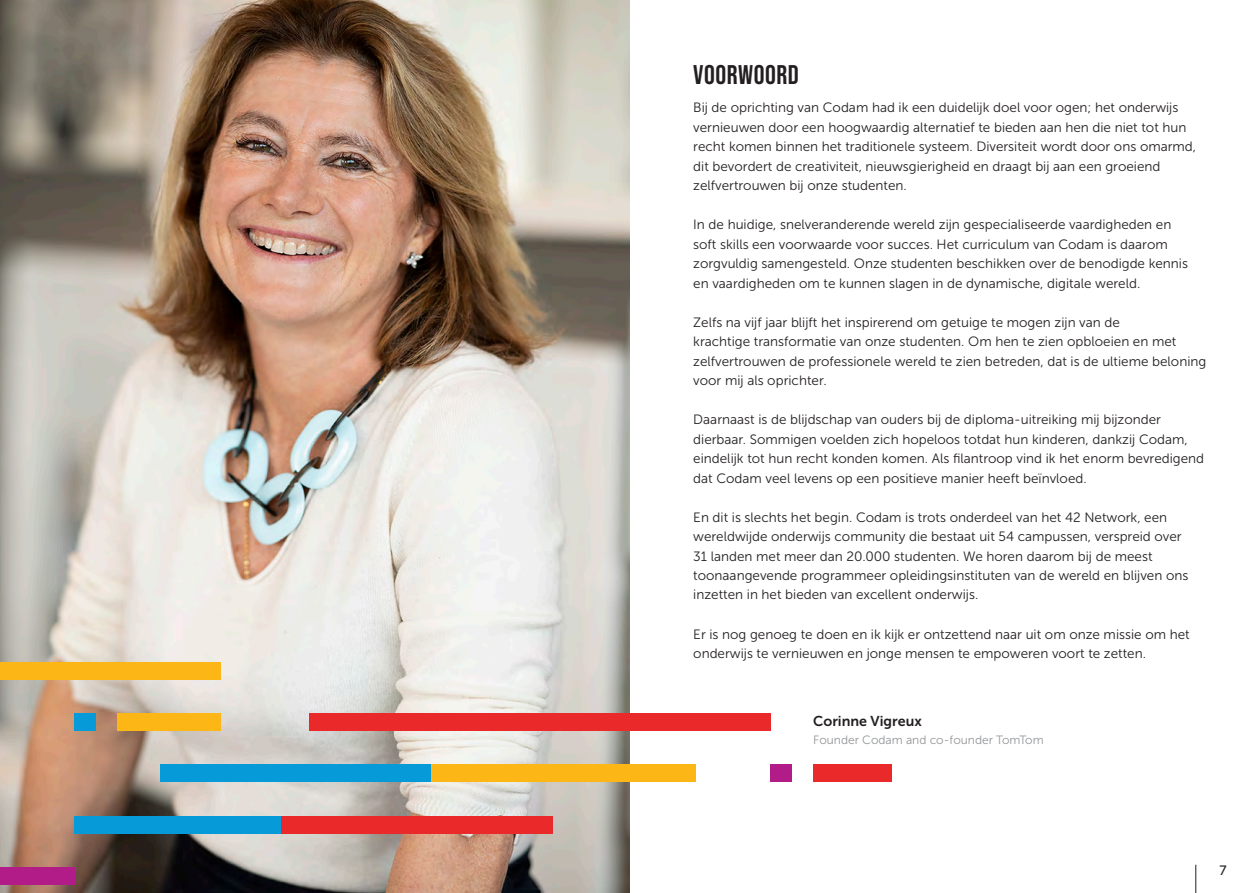
<style>
.page{position:relative;width:1259px;height:893px;background:#fff}
.page>*{position:absolute;margin:0;border:0;box-sizing:border-box;transform-origin:0 0}
.Chapter_title{font:27px "Bebas Neue";letter-spacing:.02em;color:#231f20}
.Body_text{font:14.25px "Museo Sans 700";color:#231f20}
.Body_text-2{font:13.5px/19.5px "Museo Sans 300";color:#231f20}
.t1{font:13.5px "Museo Sans 500";color:#231f20}
.Body_text-3{font:12px "Museo Sans 300";color:#939598}
</style>
<div class="page">
<svg style="left:1195px;top:865px;width:1px;height:28px"></svg>
<img style="left:0;top:0;width:629px;height:893px">
<div style="left:0;top:867px;width:74px;height:17px;background:#b11c89"></div>
<div style="left:74px;top:816px;width:207px;height:17px;background:#069ad9"></div>
<div style="left:281px;top:816px;width:272px;height:17px;background:#e9292a"></div>
<div style="left:160px;top:765px;width:271px;height:17px;background:#069ad9"></div>
<div style="left:770px;top:765px;width:22px;height:17px;background:#b11c89"></div>
<div style="left:813px;top:765px;width:78px;height:17px;background:#e9292a"></div>
<div style="left:431px;top:765px;width:264px;height:17px;background:#fcb615"></div>
<div style="left:74px;top:713px;width:21px;height:17px;background:#069ad9"></div>
<div style="left:117px;top:713px;width:103px;height:17px;background:#fcb615"></div>
<div style="left:309px;top:713px;width:461px;height:17px;background:#e9292a"></div>
<div style="left:0;top:662px;width:220px;height:17px;background:#fcb615"></div>
<p class="Chapter_title" style="left:693px;top:59px;width:107px">VOORWOORD</p>
<p class="Body_text-2" style="left:693px;top:98px;width:504px">Bij de oprichting van Codam had ik een duidelijk doel voor ogen; het onderwijs vernieuwen door een hoogwaardig alternatief te bieden aan hen die niet tot hun recht komen binnen het traditionele systeem. Diversiteit wordt door ons omarmd, dit bevordert de creativiteit, nieuwsgierigheid en draagt bij aan een groeiend zelfvertrouwen bij onze studenten.</p>
<p class="Body_text-2" style="left:693px;top:215px;width:496px">In de huidige, snelveranderende wereld zijn gespecialiseerde vaardigheden en soft skills een voorwaarde voor succes. Het curriculum van Codam is daarom zorgvuldig samengesteld. Onze studenten beschikken over de benodigde kennis en vaardigheden om te kunnen slagen in de dynamische, digitale wereld.</p>
<p class="Body_text-2" style="left:693px;top:312px;width:514px">Zelfs na vijf jaar blijft het inspirerend om getuige te mogen zijn van de<br>krachtige transformatie van onze studenten. Om hen te zien opbloeien en met zelfvertrouwen de professionele wereld te zien betreden, dat is de ultieme beloning voor mij als oprichter.</p>
<p class="Body_text-2" style="left:693px;top:410px;width:512px">Daarnaast is de blijdschap van ouders bij de diploma-uitreiking mij bijzonder dierbaar. Sommigen voelden zich hopeloos totdat hun kinderen, dankzij Codam, eindelijk tot hun recht konden komen. Als filantroop vind ik het enorm bevredigend dat Codam veel levens op een positieve manier heeft beïnvloed.</p>
<p class="Body_text-2" style="left:693px;top:507px;width:496px">En dit is slechts het begin. Codam is trots onderdeel van het 42 Network, een wereldwijde onderwijs community die bestaat uit 54 campussen, verspreid over 31 landen met meer dan 20.000 studenten. We horen daarom bij de meest toonaangevende programmeer opleidingsinstituten van de wereld en blijven ons inzetten in het bieden van excellent onderwijs.</p>
<p class="Body_text-2" style="left:693px;top:624px;width:498px">Er is nog genoeg te doen en ik kijk er ontzettend naar uit om onze missie om het onderwijs te vernieuwen en jonge mensen te empoweren voort te zetten.</p>
<p class="Body_text" style="left:813px;top:713px;width:110px">Corinne Vigreux</p>
<p class="Body_text-3" style="left:813px;top:734px;width:232px">Founder Codam and co-founder TomTom</p>
<p class="t1" style="left:1219px;top:863px;width:9px">7</p>
</div>
